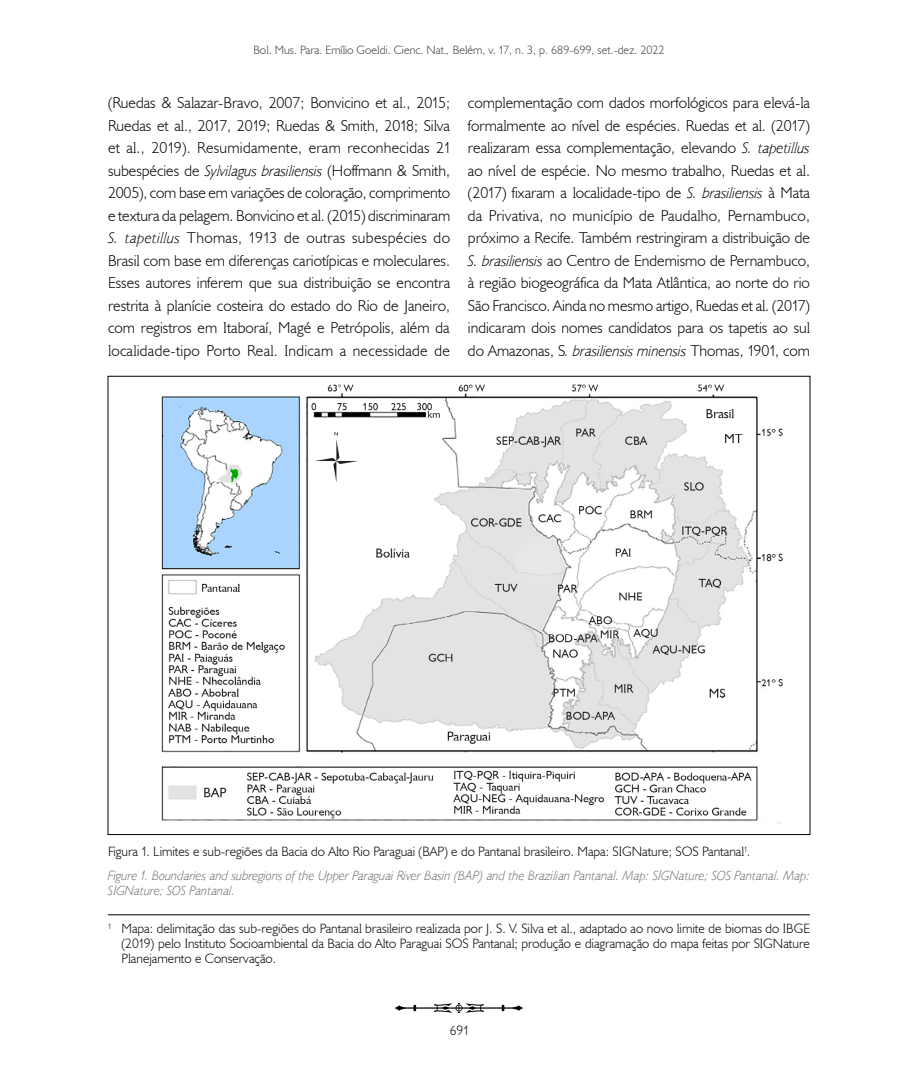
<style>
.page{position:relative;width:900px;height:1071px;background:#fff}
.page>*{position:absolute;margin:0;border:0;box-sizing:border-box;transform-origin:0 0}
.t1{font:15.75px/22.5px "MPEG";color:#000;text-align:justify}
.t2{font:13.5px/15px "MPEG";color:#000;text-align:justify}
.t3{font:italic 13.5px/24px "MPEG";color:#707172}
.t4{font:12px "MPEG";color:#3e3d40}
.s1{font-style:italic}
.s2{font-style:normal;color:#000}
</style>
<div class="page">
<svg style="left:394px;top:1003px;width:130px;height:10px"></svg>
<hr style="left:108px;top:915px;width:702px;height:1px;background:#000">
<img style="left:161px;top:384px;width:622px;height:440px">
<p class="t4" style="left:253px;top:43px;width:413px">Bol. Mus. Para. Emílio Goeldi. Cienc. Nat.<span class="s1">,</span> Belém, v. 17, n. 3, p. 689-699, set.-dez. 2022</p>
<p class="t1" style="left:108px;top:91px;width:344px">(Ruedas &amp; Salazar-Bravo, 2007; Bonvicino et al., 2015; Ruedas et al., 2017, 2019; Ruedas &amp; Smith, 2018; Silva et al., 2019). Resumidamente, eram reconhecidas 21 subespécies de <span class="s1">Sylvilagus brasiliensis</span> (Hoffmann &amp; Smith, 2005), com base em variações de coloração, comprimento e textura da pelagem. Bonvicino et al. (2015) discriminaram <span class="s1">S. tapetillus</span> Thomas, 1913 de outras subespécies do Brasil com base em diferenças cariotípicas e moleculares.<br>Esses autores inferem que sua distribuição se encontra restrita à planície costeira do estado do Rio de Janeiro, com registros em Itaboraí, Magé e Petrópolis, além da localidade-tipo Porto Real. Indicam a necessidade de</p>
<p class="t1" style="left:468px;top:91px;width:344px">complementação com dados morfológicos para elevá-la formalmente ao nível de espécies. Ruedas et al. (2017) realizaram essa complementação, elevando <span class="s1">S. tapetillus </span>ao nível de espécie. No mesmo trabalho, Ruedas et al. (2017) fixaram a localidade-tipo de <span class="s1">S. brasiliensis</span> à Mata da Privativa, no município de Paudalho, Pernambuco, próximo a Recife. Também restringiram a distribuição de <span class="s1">S. brasiliensis</span> ao Centro de Endemismo de Pernambuco, à região biogeográfica da Mata Atlântica, ao norte do rio São Francisco. Ainda no mesmo artigo, Ruedas et al. (2017) indicaram dois nomes candidatos para os tapetis ao sul do Amazonas, S<span class="s1">. brasiliensis minensis</span> Thomas, 1901, com</p>
<p class="t3" style="left:108px;top:839px;width:703px"><span class="s2">Figura 1. Limites e sub-regiões da Bacia do Alto Rio Paraguai (BAP) e do Pantanal brasileiro. Mapa: SIGNature; SOS Pantanal</span><sup>1</sup><span class="s2">.<br></span>Figure 1. Boundaries and subregions of the Upper Paraguai River Basin (BAP) and the Brazilian Pantanal. Map: SIGNature; SOS Pantanal. Map:</p>
<p class="t3" style="left:108px;top:878px;width:129px">SIGNature; SOS Pantanal.</p>
<p class="t2" style="left:122px;top:921px;width:690px;text-indent:-14px"><sup>1</sup> Mapa: delimitação das sub-regiões do Pantanal brasileiro realizada por J. S. V. Silva et al., adaptado ao novo limite de biomas do IBGE (2019) pelo Instituto Socioambiental da Bacia do Alto Paraguai SOS Pantanal; produção e diagramação do mapa feitas por SIGNature Planejamento e Conservação.</p>
<p class="t2" style="left:450px;top:1023px;width:20px">691</p>
</div>
